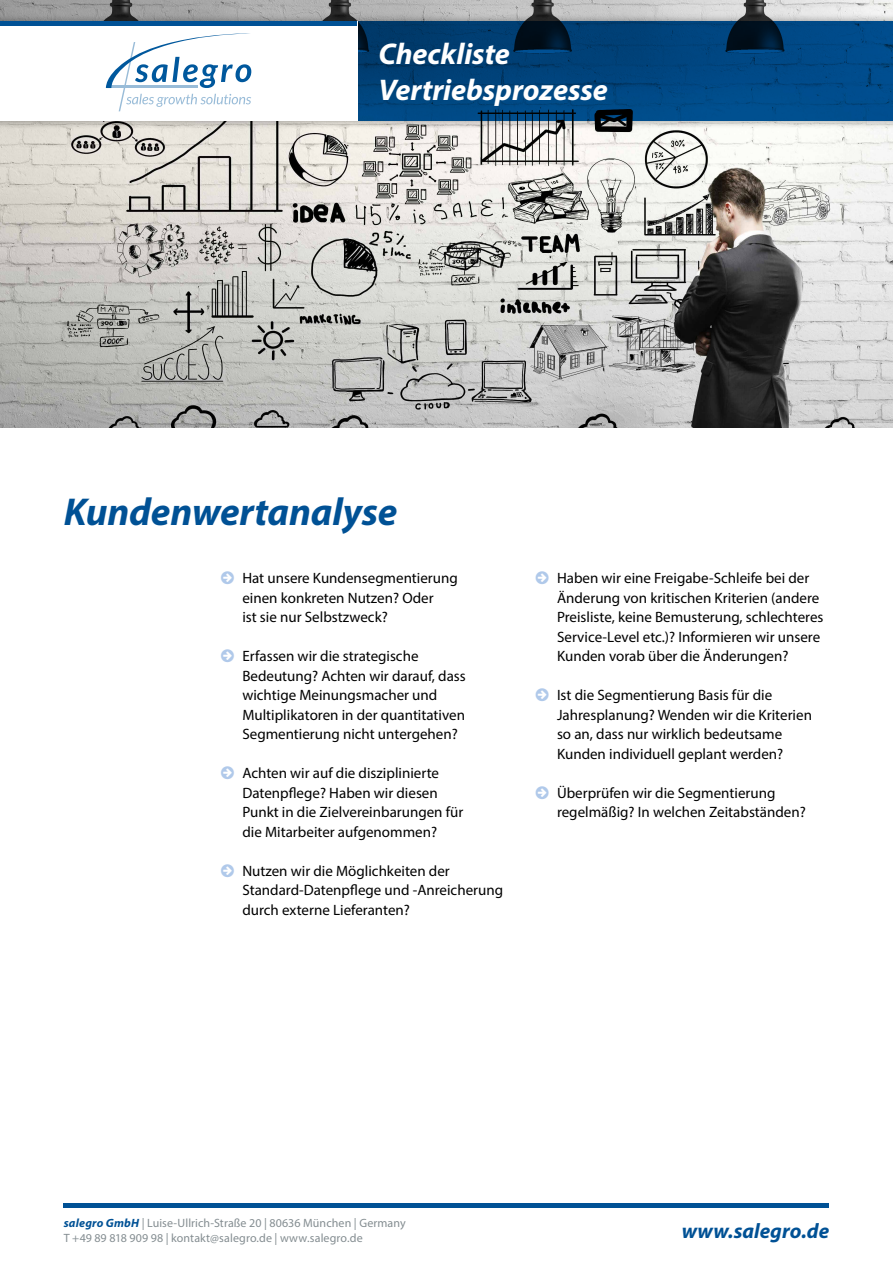
<style>
.page{position:relative;width:893px;height:1263px;background:#fff}
.page>*{position:absolute;margin:0;border:0;box-sizing:border-box;transform-origin:0 0}
.t1{font:italic 700 39px "Myriad Pro";letter-spacing:-.005em;color:#005195}
.t2{font:italic 700 30px/36px "Myriad Pro";color:#fff}
.t3{font:italic 700 21px "Myriad Pro";color:#005195}
.t4{font:15px/19.5px "Myriad Pro";color:#000}
.t5{font:12px/14.4px "Myriad Pro";letter-spacing:.005em;color:#848d91}
.s1{font-weight:700;font-style:italic;color:#005195}
</style>
<div class="page">
<div style="left:64px;top:1203px;width:765px;height:5px;background:#005195"></div>
<img style="left:0;top:0;width:893px;height:427px">
<div style="left:0;top:14px;width:893px;height:115px;background:#000;opacity:.35"></div>
<svg style="left:357px;top:21px;width:536px;height:100px;background:#004178"></svg>
<div style="left:0;top:21px;width:357px;height:100px;background:#fff"></div>
<div style="left:0;top:21px;width:357px;height:5px;background:#005195"></div>
<svg style="left:106px;top:33px;width:145px;height:78px"></svg>
<h2 class="t2" style="left:378px;top:35px;width:231px">Checkliste<br>Vertriebsprozesse</h2>
<h1 class="t1" style="left:64px;top:486px;width:335px">Kundenwertanalyse</h1>
<p class="t4" style="left:242px;top:568px;width:217px">Hat unsere Kundensegmentierung einen konkreten Nutzen? Oder<br>ist sie nur Selbstzweck?</p>
<p class="t4" style="left:242px;top:646px;width:225px">Erfassen wir die strategische Bedeutung? Achten wir darauf, dass wichtige Meinungsmacher und Multiplikatoren in der quantitativen Segmentierung nicht untergehen?</p>
<p class="t4" style="left:242px;top:763px;width:222px">Achten wir auf die disziplinierte Datenpflege? Haben wir diesen Punkt in die Zielvereinbarungen für die Mitarbeiter aufgenommen?</p>
<p class="t4" style="left:242px;top:861px;width:262px">Nutzen wir die Möglichkeiten der<br>Standard-Datenpflege und -Anreicherung durch externe Lieferanten?</p>
<p class="t4" style="left:557px;top:568px;width:268px">Haben wir eine Freigabe-Schleife bei der Änderung von kritischen Kriterien (andere Preisliste, keine Bemusterung, schlechteres Service-Level etc.)? Informieren wir unsere Kunden vorab über die Änderungen?</p>
<p class="t4" style="left:557px;top:685px;width:256px">Ist die Segmentierung Basis für die Jahresplanung? Wenden wir die Kriterien so an, dass nur wirklich bedeutsame Kunden individuell geplant werden?</p>
<p class="t4" style="left:557px;top:783px;width:250px">Überprüfen wir die Segmentierung regelmäßig? In welchen Zeitabständen?</p>
<p class="t5" style="left:64px;top:1216px;width:343px"><span class="s1">salegro GmbH</span> | Luise-Ullrich-Straße 20 | 80636 München | Germany<br>T +49 89 818 909 98 | kontakt@salegro.de | www.salegro.de</p>
<h3 class="t3" style="left:682px;top:1217px;width:149px">www.salegro.de</h3>
</div>
